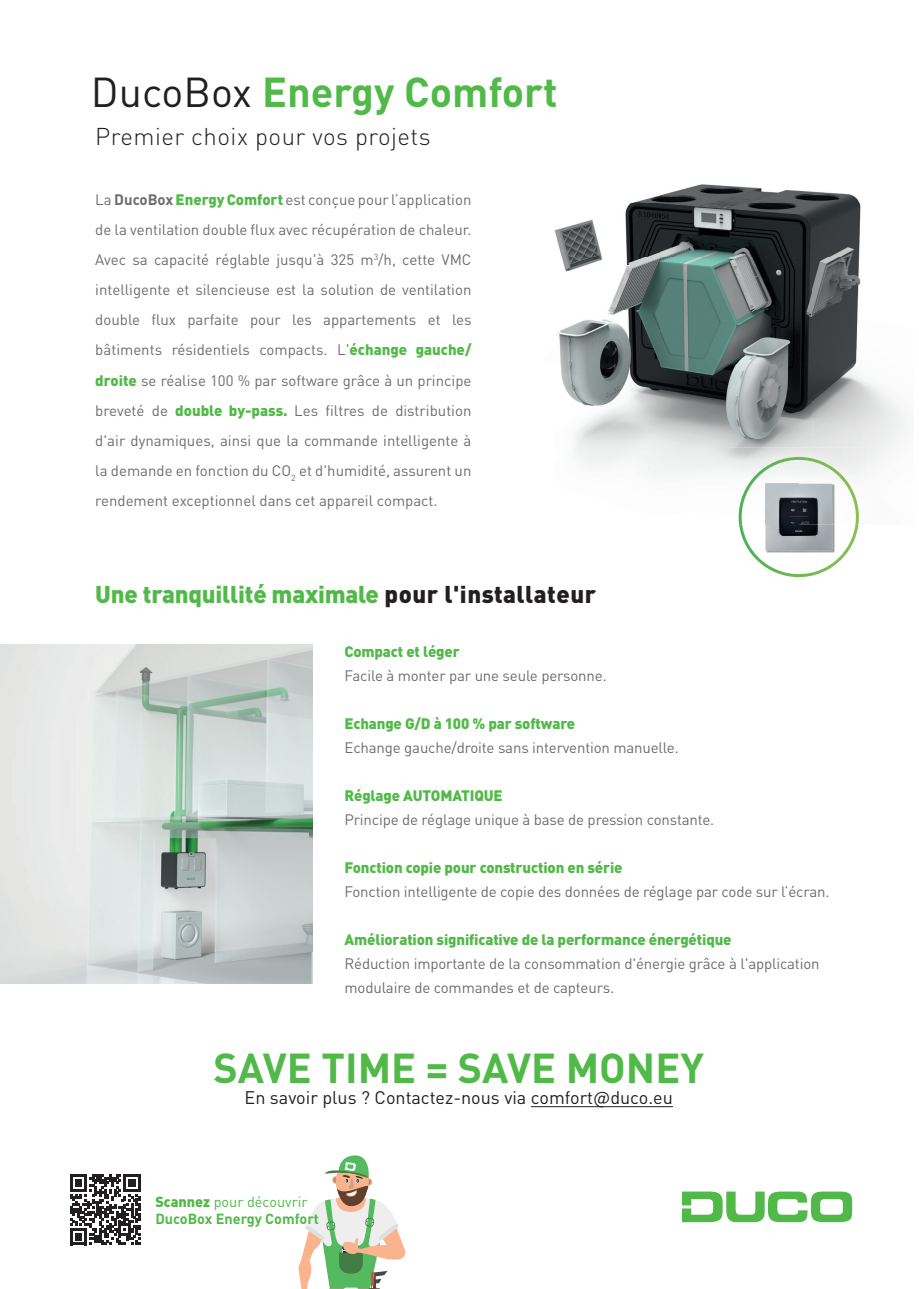
<style>
.page{position:relative;width:919px;height:1289px;background:#fff}
.page>*{position:absolute;margin:0;border:0;box-sizing:border-box;transform-origin:0 0}
.t1{font:700 41.25px "DIN";color:#51b948}
.t2{font:900 24px "DIN";letter-spacing:-.01em;color:#51b948}
.t3{font:300 24px "DIN";letter-spacing:.02em;color:#231f20}
.t4{font:18px "DINOT";color:#231f20}
.t5{font:15px/30px "DIN";letter-spacing:-.01em;color:#6c6d70;text-align:justify}
.t6{font:900 15px "DIN";letter-spacing:-.01em;color:#51b948}
.t7{font:700 14.4px/17.4px "DINOT";color:#51b948}
.s1{font-weight:400;color:#231f20}
.s2{font-weight:700}
.s3{font-weight:900;color:#51b948}
.s4{color:#231f20}
.s5{font-weight:900}
.s6{font-weight:400}
</style>
<div class="page">
<img style="left:554px;top:184px;width:353px;height:287px">
<img style="left:729px;top:447px;width:139px;height:27px">
<img style="left:858px;top:507px;width:1px;height:17px">
<img style="left:738px;top:457px;width:120px;height:120px">
<img style="left:765px;top:484px;width:70px;height:69px">
<img style="left:765px;top:483px;width:33px;height:67px">
<img style="left:798px;top:483px;width:34px;height:1px">
<img style="left:798px;top:524px;width:34px;height:26px">
<hr style="left:531px;top:1106px;width:142px;height:1px;background:#231f20">
<img style="left:0;top:644px;width:312px;height:339px">
<svg style="left:298px;top:1155px;width:108px;height:134px"></svg>
<svg style="left:70px;top:1174px;width:70px;height:70px"></svg>
<svg style="left:682px;top:1191px;width:170px;height:31px"></svg>
<h1 class="t1" style="left:91px;top:65px;width:468px"><span class="s1">DucoBox</span> Energy Comfort</h1>
<h2 class="t3" style="left:95px;top:122px;width:337px">Premier choix pour vos projets</h2>
<p class="t5" style="left:95px;top:185px;width:377px">La <span class="s2">DucoBox</span><span class="s3">Energy Comfort</span> est conçue pour l’application de la ventilation double flux avec récupération de chaleur.<br>Avec sa capacité réglable jusqu'à 325 m<sup>3</sup>/h, cette VMC intelligente et silencieuse est la solution de ventilation double flux parfaite pour les appartements et les bâtiments résidentiels compacts. L'<span class="s3">échange gauche/ droite</span> se réalise 100 % par software grâce à un principe breveté de <span class="s3">double by-pass.</span> Les filtres de distribution d'air dynamiques, ainsi que la commande intelligente à la demande en fonction du CO<sub>2</sub> et d'humidité, assurent un rendement exceptionnel dans cet appareil compact.</p>
<h2 class="t2" style="left:95px;top:578px;width:502px">Une tranquillité maximale <span class="s4">pour l'installateur</span></h2>
<p class="t6" style="left:344px;top:641px;width:117px">Compact et léger</p>
<p class="t5" style="left:344px;top:660px;width:264px">Facile à monter par une seule personne.</p>
<p class="t6" style="left:344px;top:713px;width:232px">Echange G/D à 100 % par software</p>
<p class="t5" style="left:344px;top:732px;width:336px">Echange gauche/droite sans intervention manuelle.</p>
<p class="t6" style="left:344px;top:785px;width:160px">Réglage AUTOMATIQUE</p>
<p class="t5" style="left:344px;top:804px;width:371px">Principe de réglage unique à base de pression constante.</p>
<p class="t6" style="left:344px;top:857px;width:279px">Fonction copie pour construction en série</p>
<p class="t5" style="left:344px;top:876px;width:486px">Fonction intelligente de copie des données de réglage par code sur l’écran.</p>
<p class="t6" style="left:344px;top:929px;width:388px">Amélioration significative de la performance énergétique</p>
<p class="t5" style="left:344px;top:951px;width:476px;line-height:24px">Réduction importante de la consommation d'énergie grâce à l'application modulaire de commandes et de capteurs.</p>
<h1 class="t1" style="left:213px;top:1040px;width:492px">SAVE TIME = SAVE MONEY</h1>
<p class="t4" style="left:244px;top:1085px;width:430px">En savoir plus ? Contactez-nous via comfort@duco.eu</p>
<p class="t7" style="left:155px;top:1191px;width:165px"><span class="s5">Scannez</span> <span class="s6">pour découvrir<br></span>DucoBox Energy Comfort</p>
</div>
